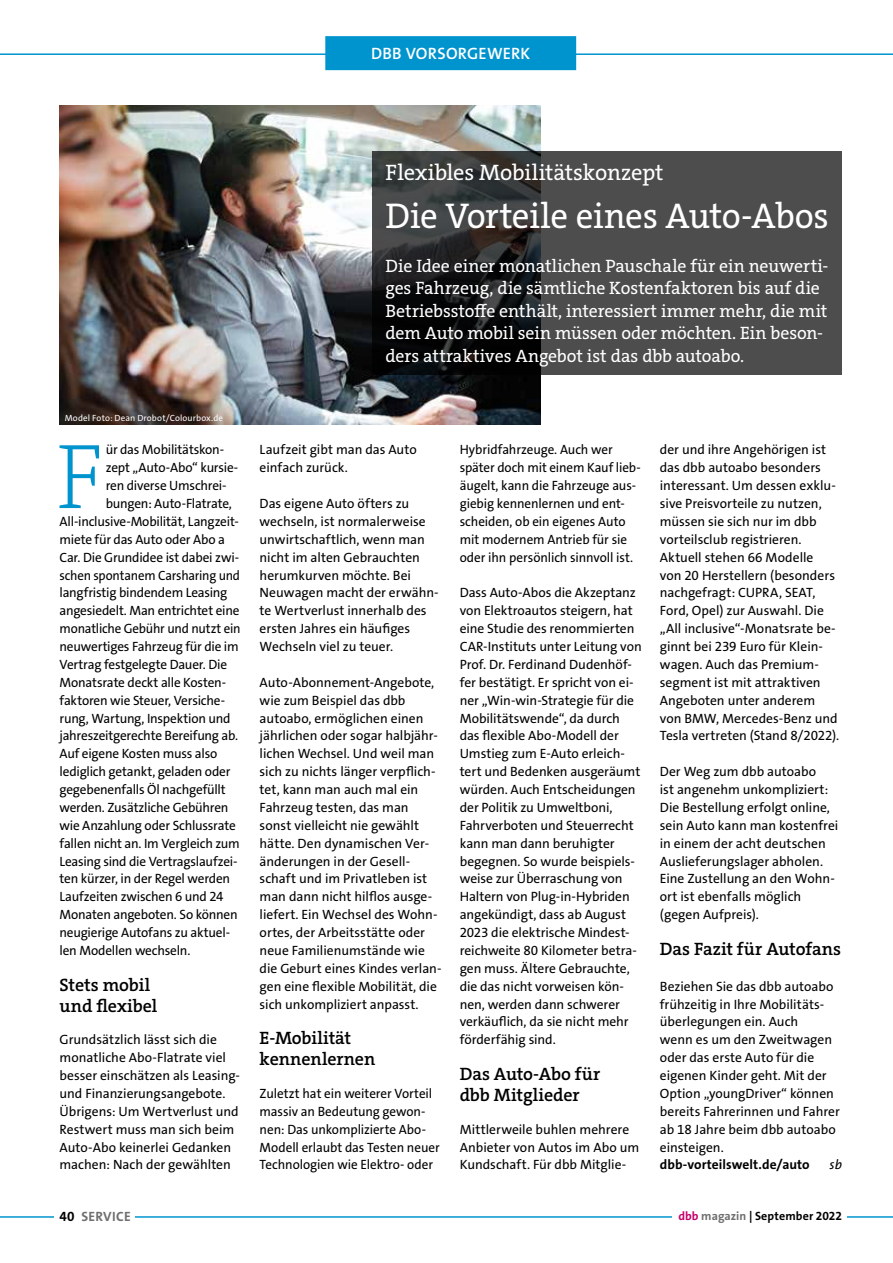
<style>
.page{position:relative;width:893px;height:1263px;background:#fff}
.page>*{position:absolute;margin:0;border:0;box-sizing:border-box;transform-origin:0 0}
.t1{font:200 93px "The Serif";color:#0094ce}
.t2{font:36px "The Serif";letter-spacing:-.01em;color:#fff}
.t3{font:22.5px "The Serif";letter-spacing:-.005em;color:#fff}
.t4{font:18px/22.5px "The Serif";letter-spacing:-.005em;color:#fff}
.t5{font:600 18px/21px "The Serif";letter-spacing:-.005em;color:#000}
.t6{font:600 16.5px "The Sans Os F";letter-spacing:.015em;color:#fff}
.t7{font:13.5px/17.9px "The Sans Os F";letter-spacing:-.005em;color:#000}
.t8{font:13.5px "The Sans Os F";letter-spacing:-.005em;color:#000;scale:.95 1}
.t9{font:13.5px "The Sans Os F";letter-spacing:-.005em;color:#000;scale:.96 1}
.t10{font:700 13.5px "The Sans Os F";letter-spacing:.005em;color:#000}
.t11{font:700 13.5px "The Sans Os F";letter-spacing:.02em;color:#706f6f}
.t12{font:italic 13.5px "The Sans Os F";color:#000}
.t13{font:700 12px "The Sans Os F";letter-spacing:.005em;color:#000}
.t14{font:9px "The Sans Os F";letter-spacing:.015em;color:#fff}
.s1{color:#000}
.s2{color:#c3006b}
.s3{color:#706f6f}
</style>
<div class="page">
<img style="left:60px;top:106px;width:480px;height:319px">
<hr style="left:0;top:1216px;width:893px;height:2px;background:#0094ce">
<div style="left:54px;top:1207px;width:81px;height:18px;background:#fff"></div>
<div style="left:672px;top:1207px;width:174px;height:18px;background:#fff"></div>
<hr style="left:0;top:53px;width:893px;height:2px;background:#0094ce">
<div style="left:326px;top:37px;width:250px;height:33px;background:#0094ce"></div>
<div style="left:325px;top:36px;width:251px;height:34px;border:1px solid #0094ce"></div>
<svg style="left:373px;top:151px;width:469px;height:223px;background:#3d3e3e"></svg>
<p class="t6" style="left:371px;top:43px;width:161px">DBB VORSORGEWERK</p>
<p class="t14" style="left:65px;top:412px;width:160px">Model Foto: Dean Drobot/Colourbox.de</p>
<h1 class="t1" style="left:56px;top:417px;width:49px">F</h1>
<p class="t7" style="left:106px;top:441px;width:120px">ür das Mobilitätskon-</p>
<p class="t7" style="left:106px;top:459px;width:134px">zept „Auto-Abo“ kursie-</p>
<p class="t7" style="left:106px;top:477px;width:122px">ren diverse Umschrei-</p>
<p class="t7" style="left:106px;top:495px;width:128px">bungen: Auto-Flatrate,</p>
<p class="t7" style="left:60px;top:512px;width:181px">All-inclusive-Mobilität, Langzeit-</p>
<p class="t7" style="left:60px;top:530px;width:167px">miete für das Auto oder Abo a</p>
<p class="t7" style="left:60px;top:548px;width:181px">Car. Die Grundidee ist dabei zwi-</p>
<p class="t8" style="left:60px;top:566px;width:192px">schen spontanem Carsharing und</p>
<p class="t7" style="left:60px;top:584px;width:169px">langfristig bindendem Leasing</p>
<p class="t7" style="left:60px;top:602px;width:181px">angesiedelt. Man entrichtet eine</p>
<p class="t9" style="left:60px;top:620px;width:190px">monatliche Gebühr und nutzt ein</p>
<p class="t7" style="left:60px;top:638px;width:181px">neuwertiges Fahrzeug für die im</p>
<p class="t7" style="left:60px;top:655px;width:169px">Vertrag festgelegte Dauer. Die</p>
<p class="t7" style="left:60px;top:673px;width:168px">Monatsrate deckt alle Kosten-</p>
<p class="t7" style="left:60px;top:691px;width:167px">faktoren wie Steuer, Versiche-</p>
<p class="t7" style="left:60px;top:709px;width:173px">rung, Wartung, Inspektion und</p>
<p class="t7" style="left:60px;top:727px;width:180px">jahreszeitgerechte Bereifung ab.</p>
<p class="t7" style="left:60px;top:745px;width:159px">Auf eigene Kosten muss also</p>
<p class="t7" style="left:60px;top:763px;width:172px">lediglich getankt, geladen oder</p>
<p class="t7" style="left:60px;top:781px;width:168px">gegebenenfalls Öl nachgefüllt</p>
<p class="t7" style="left:60px;top:798px;width:171px">werden. Zusätzliche Gebühren</p>
<p class="t7" style="left:60px;top:816px;width:178px">wie Anzahlung oder Schlussrate</p>
<p class="t7" style="left:60px;top:834px;width:182px">fallen nicht an. Im Vergleich zum</p>
<p class="t7" style="left:60px;top:852px;width:179px">Leasing sind die Vertragslaufzei-</p>
<p class="t7" style="left:60px;top:870px;width:172px">ten kürzer, in der Regel werden</p>
<p class="t7" style="left:60px;top:888px;width:166px">Laufzeiten zwischen 6 und 24</p>
<p class="t7" style="left:60px;top:906px;width:180px">Monaten angeboten. So können</p>
<p class="t7" style="left:60px;top:924px;width:172px">neugierige Autofans zu aktuel-</p>
<p class="t7" style="left:60px;top:941px;width:132px">len Modellen wechseln.</p>
<h3 class="t5" style="left:60px;top:974px;width:99px">Stets mobil und flexibel</h3>
<p class="t7" style="left:60px;top:1031px;width:181px">Grundsätzlich lässt sich die monatliche Abo-Flatrate viel besser einschätzen als Leasing&shy;und Finanzierungsangebote.<br>Übrigens: Um Wertverlust und<br>Restwert muss man sich beim<br>Auto-Abo keinerlei Gedanken machen: Nach der gewählten</p>
<h3 class="t3" style="left:386px;top:158px;width:280px">Flexibles Mobilitätskonzept</h3>
<h2 class="t2" style="left:386px;top:193px;width:445px">Die Vorteile eines Auto-Abos</h2>
<p class="t4" style="left:386px;top:255px;width:444px">Die Idee einer monatlichen Pauschale für ein neuwerti&shy;ges Fahrzeug, die sämtliche Kostenfaktoren bis auf die Betriebsstoffe enthält, interessiert immer mehr, die mit dem Auto mobil sein müssen oder möchten. Ein beson&shy;ders attraktives Angebot ist das dbb autoabo.</p>
<p class="t7" style="left:260px;top:441px;width:159px">Laufzeit gibt man das Auto einfach zurück.</p>
<p class="t7" style="left:260px;top:495px;width:181px">Das eigene Auto öfters zu wechseln, ist normalerweise unwirtschaftlich, wenn man nicht im alten Gebrauchten herumkurven möchte. Bei<br>Neuwagen macht der erwähn&shy;te Wertverlust innerhalb des ersten Jahres ein häufiges<br>Wechseln viel zu teuer.</p>
<p class="t7" style="left:260px;top:673px;width:183px">Auto-Abonnement-Angebote, wie zum Beispiel das dbb autoabo, ermöglichen einen jährlichen oder sogar halbjähr&shy;lichen Wechsel. Und weil man sich zu nichts länger verpflich&shy;tet, kann man auch mal ein<br>Fahrzeug testen, das man sonst vielleicht nie gewählt hätte. Den dynamischen Ver&shy;änderungen in der Gesell&shy;schaft und im Privatleben ist man dann nicht hilflos ausge&shy;liefert. Ein Wechsel des Wohn&shy;ortes, der Arbeitsstätte oder neue Familienumstände wie die Geburt eines Kindes verlan&shy;gen eine flexible Mobilität, die sich unkompliziert anpasst.</p>
<h3 class="t5" style="left:260px;top:1028px;width:117px">E-Mobilität kennenlernen</h3>
<p class="t7" style="left:260px;top:1084px;width:182px">Zuletzt hat ein weiterer Vorteil massiv an Bedeutung gewon&shy;nen: Das unkomplizierte Abo-<br>Modell erlaubt das Testen neuer<br>Technologien wie Elektro- oder</p>
<p class="t7" style="left:460px;top:441px;width:182px">Hybridfahrzeuge. Auch wer später doch mit einem Kauf lieb&shy;äugelt, kann die Fahrzeuge aus&shy;giebig kennenlernen und ent&shy;scheiden, ob ein eigenes Auto mit modernem Antrieb für sie oder ihn persönlich sinnvoll ist.</p>
<p class="t7" style="left:460px;top:584px;width:184px">Dass Auto-Abos die Akzeptanz von Elektroautos steigern, hat eine Studie des renommierten<br>CAR-Instituts unter Leitung von<br>Prof. Dr. Ferdinand Dudenhöf&shy;fer bestätigt. Er spricht von ei&shy;ner „Win-win-Strategie für die<br>Mobilitätswende“, da durch das flexible Abo-Modell der<br>Umstieg zum E-Auto erleich&shy;tert und Bedenken ausgeräumt würden. Auch Entscheidungen der Politik zu Umweltboni,<br>Fahrverboten und Steuerrecht kann man dann beruhigter begegnen. So wurde beispiels&shy;weise zur Überraschung von<br>Haltern von Plug-in-Hybriden angekündigt, dass ab August<br>2023 die elektrische Mindest&shy;reichweite 80 Kilometer betra&shy;gen muss. Ältere Gebrauchte, die das nicht vorweisen kön&shy;nen, werden dann schwerer verkäuflich, da sie nicht mehr förderfähig sind.</p>
<h3 class="t5" style="left:460px;top:1063px;width:142px">Das Auto-Abo für dbb Mitglieder</h3>
<p class="t7" style="left:460px;top:1120px;width:181px">Mittlerweile buhlen mehrere<br>Anbieter von Autos im Abo um<br>Kundschaft. Für dbb Mitglie-</p>
<p class="t7" style="left:660px;top:441px;width:181px">der und ihre Angehörigen ist das dbb autoabo besonders interessant. Um dessen exklu&shy;sive Preisvorteile zu nutzen, müssen sie sich nur im dbb vorteilsclub registrieren.<br>Aktuell stehen 66 Modelle<br>von 20 Herstellern (besonders nachgefragt: CUPRA, SEAT,<br>Ford, Opel) zur Auswahl. Die „All inclusive“-Monatsrate be&shy;ginnt bei 239 Euro für Klein&shy;wagen. Auch das Premium&shy;segment ist mit attraktiven<br>Angeboten unter anderem von BMW, Mercedes-Benz und<br>Tesla vertreten (Stand 8/2022).</p>
<p class="t7" style="left:660px;top:763px;width:180px">Der Weg zum dbb autoabo<br>ist angenehm unkompliziert:<br>Die Bestellung erfolgt online, sein Auto kann man kostenfrei in einem der acht deutschen<br>Auslieferungslager abholen.<br>Eine Zustellung an den Wohn&shy;ort ist ebenfalls möglich (gegen Aufpreis).</p>
<h3 class="t5" style="left:660px;top:938px;width:183px">Das Fazit für Autofans</h3>
<p class="t7" style="left:660px;top:977px;width:182px">Beziehen Sie das dbb autoabo frühzeitig in Ihre Mobilitäts&shy;überlegungen ein. Auch<br>wenn es um den Zweitwagen oder das erste Auto für die eigenen Kinder geht. Mit der<br>Option „youngDriver“ können bereits Fahrerinnen und Fahrer ab 18 Jahre beim dbb autoabo einsteigen.</p>
<p class="t10" style="left:660px;top:1156px;width:151px">dbb-vorteilswelt.de/auto</p>
<p class="t12" style="left:830px;top:1156px;width:14px">sb</p>
<p class="t11" style="left:60px;top:1207px;width:73px"><span class="s1">40</span> SERVICE</p>
<p class="t13" style="left:678px;top:1208px;width:165px"><span class="s2">dbb</span> <span class="s3">magazin</span> | September 2022</p>
</div>
